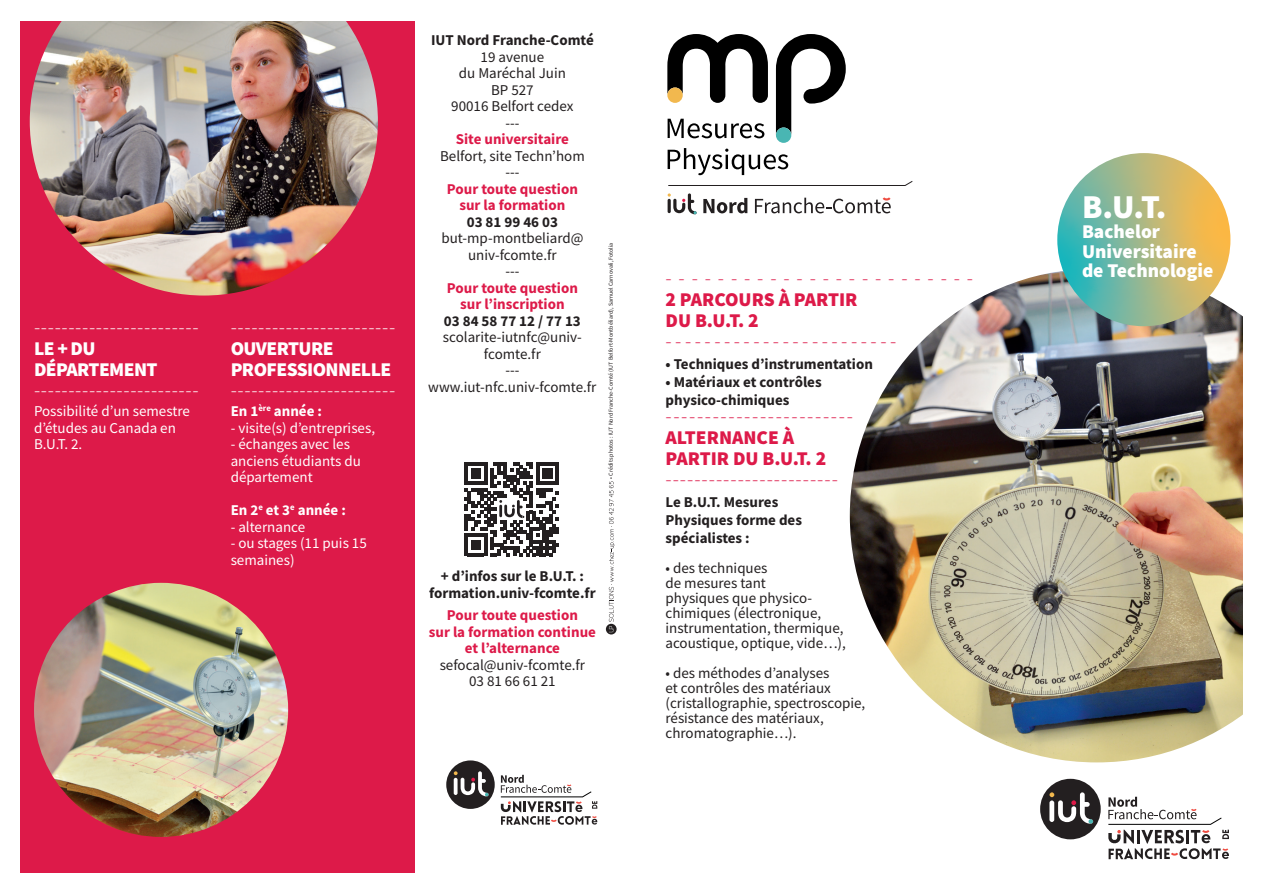
<style>
.page{position:relative;width:1263px;height:893px;background:#fff}
.page>*{position:absolute;margin:0;border:0;box-sizing:border-box;transform-origin:0 0}
.t1{font:900 33.45px "Source Sans Pro";color:#fff}
.t2{font:300 21px "Source Sans Pro";color:#dd1a49}
.t3{font:300 21px "Source Sans Pro";color:#fff}
.t4{font:900 19.5px/21px "Source Sans Pro";color:#dd1a49}
.t5{font:900 19.5px/21px "Source Sans Pro";letter-spacing:-.03em;color:#fff}
.t6{font:900 19.5px/19.5px "Source Sans Pro";color:#fff}
.t7{font:15px/15px "Source Sans Pro";color:#231f20;text-align:center}
.t8{font:700 15px/18px "Source Sans Pro";color:#231f20}
.t9{font:15px/16.5px "Source Sans Pro";color:#fff}
.t10{font:700 15px/16.5px "Source Sans Pro";color:#dd1a49;text-align:center}
.t11{font:700 15px "Source Sans Pro";color:#fff}
.t12{font:6px "Source Sans Pro";color:#231f20}
.s1{font-weight:700;color:#dd1a49}
.s2{font-weight:700}
.s3{color:#231f20}
.s4{font-weight:400;color:#231f20}
</style>
<div class="page">
<div style="left:0;top:0;width:414px;height:893px;background:#dd1a49"></div>
<img style="left:30px;top:21px;width:348px;height:275px">
<img style="left:34px;top:583px;width:254px;height:254px;border-radius:127px">
<img style="left:850px;top:269px;width:393px;height:493px">
<svg style="left:1057px;top:153px;width:173px;height:173px;background:#a1b785"></svg>
<svg style="left:1040px;top:779px;width:61px;height:60px"></svg>
<svg style="left:1108px;top:797px;width:121px;height:62px"></svg>
<svg style="left:667px;top:34px;width:101px;height:69px"></svg>
<div style="left:667px;top:88px;width:16px;height:15px;background:#f2b84e;border-radius:50%"></div>
<svg style="left:776px;top:34px;width:70px;height:102px"></svg>
<div style="left:776px;top:128px;width:15px;height:15px;background:#49b6b3;border-radius:50%"></div>
<svg style="left:703px;top:198px;width:44px;height:15px"></svg>
<svg style="left:755px;top:197px;width:136px;height:16px"></svg>
<svg style="left:668px;top:193px;width:29px;height:21px"></svg>
<svg style="left:668px;top:119px;width:96px;height:19px"></svg>
<svg style="left:667px;top:148px;width:246px;height:38px"></svg>
<svg style="left:606px;top:481px;width:11px;height:153px"></svg>
<svg style="left:464px;top:462px;width:95px;height:94px"></svg>
<svg style="left:446px;top:760px;width:151px;height:65px"></svg>
<div style="left:0;top:0;width:1263px;height:21px;background:#fff"></div>
<div style="left:0;top:0;width:20px;height:893px;background:#fff"></div>
<div style="left:0;top:873px;width:1263px;height:20px;background:#fff"></div>
<p class="t3" style="left:34px;top:314px;width:166px">------------------------</p>
<p class="t5" style="left:34px;top:337px;width:125px">LE + DU<br>DÉPARTEMENT</p>
<p class="t3" style="left:34px;top:377px;width:166px">------------------------</p>
<p class="t9" style="left:34px;top:403px;width:157px">Possibilité d’un semestre d’études au Canada en<br>B.U.T. 2.</p>
<p class="t3" style="left:231px;top:314px;width:166px">------------------------</p>
<p class="t5" style="left:231px;top:337px;width:162px">OUVERTURE<br>PROFESSIONNELLE</p>
<p class="t3" style="left:231px;top:377px;width:166px">------------------------</p>
<p class="t11" style="left:231px;top:401px;width:93px">En 1<sup>ère</sup> année :</p>
<p class="t9" style="left:231px;top:419px;width:146px">- visite(s) d’entreprises,</p>
<p class="t9" style="left:231px;top:436px;width:132px">- échanges avec les anciens étudiants du département</p>
<p class="t11" style="left:231px;top:500px;width:117px">En 2<sup>e</sup> et 3<sup>e</sup> année :</p>
<p class="t9" style="left:231px;top:518px;width:76px">- alternance</p>
<p class="t9" style="left:231px;top:535px;width:138px">- ou stages (11 puis 15 semaines)</p>
<p class="t8" style="left:431px;top:31px;width:164px">IUT Nord Franche-Comté</p>
<p class="t7" style="left:481px;top:49px;width:65px">19 avenue</p>
<p class="t7" style="left:459px;top:65px;width:109px;line-height:16.5px">du Maréchal Juin<br>BP 527</p>
<p class="t7" style="left:451px;top:99px;width:124px">90016 Belfort cedex</p>
<p class="t7" style="left:505px;top:115px;width:15px">---</p>
<p class="t7" style="left:440px;top:131px;width:146px;line-height:16.5px"><span class="s1">Site universitaire<br></span>Belfort, site Techn’hom</p>
<p class="t7" style="left:505px;top:165px;width:15px">---</p>
<p class="t7" style="left:441px;top:180px;width:144px;line-height:16.5px"><span class="s1">Pour toute question sur la formation<br></span><span class="s2">03 81 99 46 03 </span>but-mp-montbeliard@ univ-fcomte.fr</p>
<p class="t7" style="left:505px;top:264px;width:15px">---</p>
<p class="t10" style="left:443px;top:279px;width:140px">Pour toute question sur l’inscription<br><span class="s3">03 84 58 77 12 / 77 13 </span><span class="s4">scolarite-iutnfc@univ&shy;fcomte.fr</span></p>
<p class="t7" style="left:505px;top:363px;width:15px">---</p>
<p class="t7" style="left:428px;top:379px;width:170px">www.iut-nfc.univ-fcomte.fr</p>
<p class="t12" style="left:607px;top:479px;width:238px;rotate:-90deg">• Crédits photos : IUT Nord Franche-Comté (IUT Belfort-Montbéliard), Samuel Carnovali, Fotolia</p>
<p class="t8" style="left:441px;top:567px;width:145px">+ d’infos sur le B.U.T. :</p>
<p class="t8" style="left:429px;top:583px;width:168px">formation.univ-fcomte.fr</p>
<p class="t10" style="left:429px;top:607px;width:169px">Pour toute question<br>sur la formation continue et l’alternance</p>
<p class="t7" style="left:440px;top:657px;width:147px">sefocal@univ-fcomte.fr</p>
<p class="t7" style="left:469px;top:674px;width:88px">03 81 66 61 21</p>
<p class="t2" style="left:665px;top:266px;width:309px">------------------------</p>
<p class="t4" style="left:665px;top:289px;width:194px">2 PARCOURS À PARTIR</p>
<p class="t4" style="left:665px;top:310px;width:95px">DU B.U.T. 2</p>
<p class="t2" style="left:665px;top:329px;width:232px">------------------------</p>
<p class="t8" style="left:665px;top:355px;width:209px">• Techniques d’instrumentation</p>
<p class="t8" style="left:665px;top:373px;width:158px">• Matériaux et contrôles physico-chimiques</p>
<p class="t2" style="left:665px;top:404px;width:189px">------------------------</p>
<p class="t4" style="left:665px;top:427px;width:162px">ALTERNANCE À<br>PARTIR DU B.U.T. 2</p>
<p class="t2" style="left:665px;top:467px;width:174px">------------------------</p>
<p class="t8" style="left:665px;top:493px;width:138px">Le B.U.T. Mesures<br>Physiques forme des spécialistes :</p>
<p class="t7" style="left:665px;top:561px;width:182px;text-align:left">• des techniques<br>de mesures tant<br>physiques que physico&shy;chimiques (électronique, instrumentation, thermique, acoustique, optique, vide…),</p>
<p class="t7" style="left:665px;top:666px;width:201px;text-align:left">• des méthodes d’analyses<br>et contrôles des matériaux (cristallographie, spectroscopie, résistance des matériaux, chromatographie…).</p>
<p class="t1" style="left:1082px;top:184px;width:86px">B.U.T.</p>
<p class="t6" style="left:1082px;top:221px;width:133px">Bachelor<br>Universitaire de Technologie</p>
</div>
